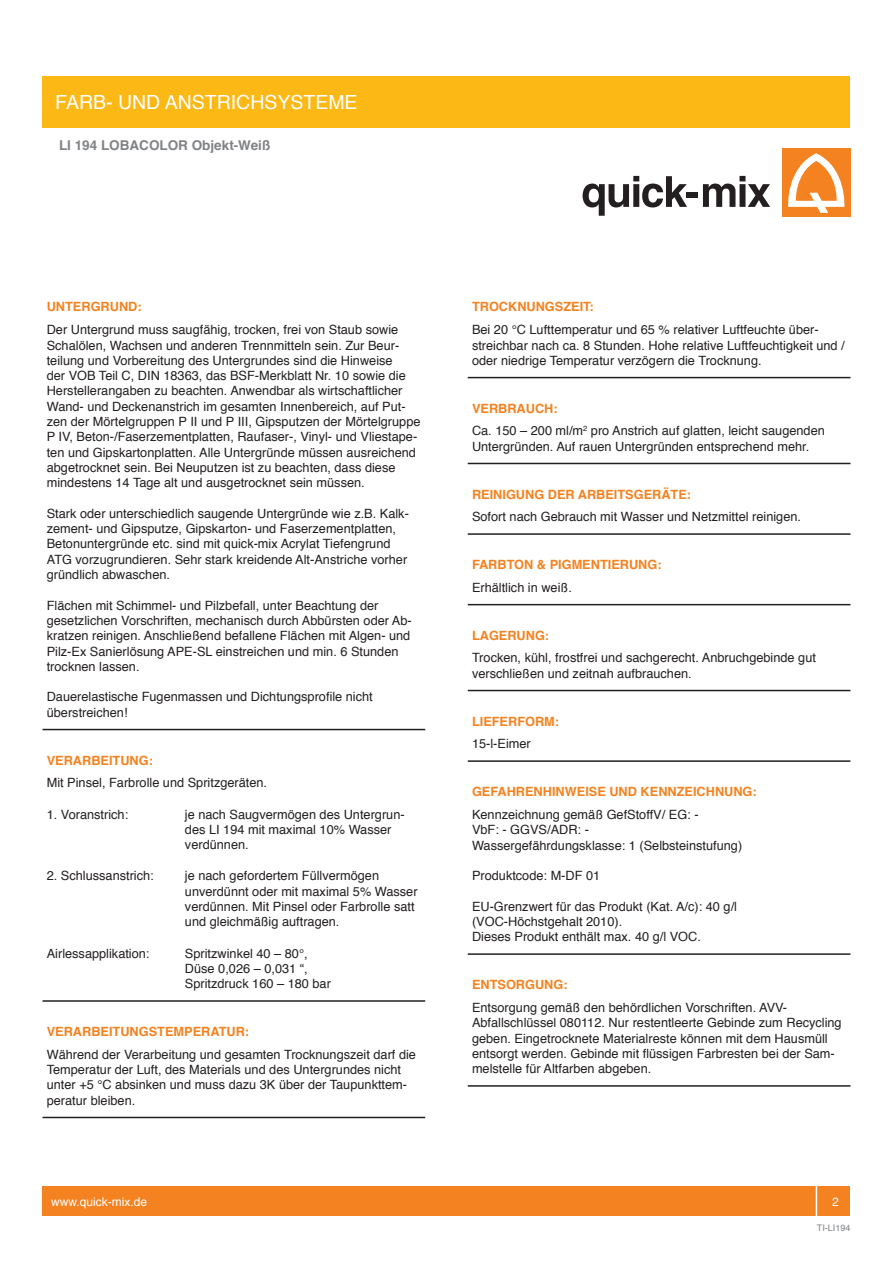
<style>
.page{position:relative;width:893px;height:1263px;background:#fff}
.page>*{position:absolute;margin:0;border:0;box-sizing:border-box;transform-origin:0 0}
.t1{font:19.5px "Helvetica";color:#fff}
.t2{font:700 13.5px "Helvetica";color:#808285}
.t3{font:12.75px/15.3px "Helvetica";color:#231f20}
.t4{font:700 12.75px "Helvetica";color:#f58220}
.t5{font:12px "Helvetica";color:#fff}
.t6{font:9px "Helvetica";color:#808285}
</style>
<div class="page">
<div style="left:43px;top:77px;width:807px;height:51px;background:#fcb814"></div>
<svg style="left:583px;top:176px;width:104px;height:40px"></svg>
<div style="left:686px;top:192px;width:12px;height:6px;background:#231f20"></div>
<svg style="left:703px;top:176px;width:67px;height:31px"></svg>
<div style="left:782px;top:149px;width:68px;height:68px;background:#f58220"></div>
<svg style="left:788px;top:153px;width:57px;height:60px"></svg>
<div style="left:43px;top:1186px;width:807px;height:30px;background:#f58220"></div>
<div style="left:816px;top:1181px;width:39px;height:40px;border:2px solid #fff"></div>
<hr style="left:43px;top:729px;width:382px;height:1px;background:#231f20">
<hr style="left:43px;top:1000px;width:382px;height:2px;background:#231f20">
<hr style="left:43px;top:1117px;width:382px;height:1px;background:#231f20">
<hr style="left:468px;top:377px;width:382px;height:1px;background:#231f20">
<hr style="left:468px;top:463px;width:382px;height:1px;background:#231f20">
<hr style="left:468px;top:533px;width:382px;height:2px;background:#231f20">
<hr style="left:468px;top:604px;width:382px;height:1px;background:#231f20">
<hr style="left:468px;top:690px;width:382px;height:1px;background:#231f20">
<hr style="left:468px;top:760px;width:382px;height:2px;background:#231f20">
<hr style="left:468px;top:953px;width:382px;height:2px;background:#231f20">
<hr style="left:468px;top:1085px;width:382px;height:2px;background:#231f20">
<p class="t1" style="left:55px;top:87px;width:304px">FARB- UND ANSTRICHSYSTEME</p>
<p class="t2" style="left:59px;top:135px;width:213px">LI 194 LOBACOLOR Objekt-Weiß</p>
<p class="t4" style="left:47px;top:297px;width:96px">UNTERGRUND:</p>
<p class="t3" style="left:47px;top:322px;width:375px">Der Untergrund muss saugfähig, trocken, frei von Staub sowie Schalölen, Wachsen und anderen Trennmitteln sein. Zur Beur&shy;teilung und Vorbereitung des Untergrundes sind die Hinweise<br>der VOB Teil C, DIN 18363, das BSF-Merkblatt Nr. 10 sowie die Herstellerangaben zu beachten. Anwendbar als wirtschaftlicher Wand- und Deckenanstrich im gesamten Innenbereich, auf Put&shy;zen der Mörtelgruppen P II und P III, Gipsputzen der Mörtelgruppe P IV, Beton-/Faserzementplatten, Raufaser-, Vinyl- und Vliestape&shy;ten und Gipskartonplatten. Alle Untergründe müssen ausreichend abgetrocknet sein. Bei Neuputzen ist zu beachten, dass diese mindestens 14 Tage alt und ausgetrocknet sein müssen.</p>
<p class="t3" style="left:47px;top:506px;width:364px">Stark oder unterschiedlich saugende Untergründe wie z.B. Kalk&shy;zement- und Gipsputze, Gipskarton- und Faserzementplatten, Betonuntergründe etc. sind mit quick-mix Acrylat Tiefengrund ATG vorzugrundieren. Sehr stark kreidende Alt-Anstriche vorher gründlich abwaschen.</p>
<p class="t3" style="left:47px;top:598px;width:367px">Flächen mit Schimmel- und Pilzbefall, unter Beachtung der gesetzlichen Vorschriften, mechanisch durch Abbürsten oder Ab&shy;kratzen reinigen. Anschließend befallene Flächen mit Algen- und Pilz-Ex Sanierlösung APE-SL einstreichen und min. 6 Stunden trocknen lassen.</p>
<p class="t3" style="left:47px;top:690px;width:327px">Dauerelastische Fugenmassen und Dichtungsprofile nicht überstreichen!</p>
<p class="t4" style="left:47px;top:750px;width:108px">VERARBEITUNG:</p>
<p class="t3" style="left:47px;top:776px;width:222px">Mit Pinsel, Farbrolle und Spritzgeräten.</p>
<p class="t3" style="left:47px;top:807px;width:83px">1. Voranstrich:</p>
<p class="t3" style="left:185px;top:807px;width:221px">je nach Saugvermögen des Untergrun&shy;des LI 194 mit maximal 10% Wasser verdünnen.</p>
<p class="t3" style="left:47px;top:869px;width:108px">2. Schlussanstrich:</p>
<p class="t3" style="left:185px;top:869px;width:234px">je nach gefordertem Füllvermögen unverdünnt oder mit maximal 5% Wasser verdünnen. Mit Pinsel oder Farbrolle satt und gleichmäßig auftragen.</p>
<p class="t3" style="left:47px;top:946px;width:104px">Airlessapplikation:</p>
<p class="t3" style="left:185px;top:946px;width:124px">Spritzwinkel 40 – 80°,</p>
<p class="t3" style="left:185px;top:961px;width:124px">Düse 0,026 – 0,031 “,</p>
<p class="t3" style="left:185px;top:976px;width:147px">Spritzdruck 160 – 180 bar</p>
<p class="t4" style="left:47px;top:1021px;width:204px">VERARBEITUNGSTEMPERATUR:</p>
<p class="t3" style="left:47px;top:1047px;width:371px">Während der Verarbeitung und gesamten Trocknungszeit darf die Temperatur der Luft, des Materials und des Untergrundes nicht unter +5 °C absinken und muss dazu 3K über der Taupunkttem&shy;peratur bleiben.</p>
<p class="t4" style="left:472px;top:297px;width:123px">TROCKNUNGSZEIT:</p>
<p class="t3" style="left:472px;top:322px;width:374px">Bei 20 °C Lufttemperatur und 65 % relativer Luftfeuchte über&shy;streichbar nach ca. 8 Stunden. Hohe relative Luftfeuchtigkeit und / oder niedrige Temperatur verzögern die Trocknung.</p>
<p class="t4" style="left:472px;top:398px;width:87px">VERBRAUCH:</p>
<p class="t3" style="left:472px;top:424px;width:354px">Ca. 150 – 200 ml/m<sup>2</sup> pro Anstrich auf glatten, leicht saugenden<br>Untergründen. Auf rauen Untergründen entsprechend mehr.</p>
<p class="t4" style="left:472px;top:484px;width:221px">REINIGUNG DER ARBEITSGERÄTE:</p>
<p class="t3" style="left:472px;top:510px;width:331px">Sofort nach Gebrauch mit Wasser und Netzmittel reinigen.</p>
<p class="t4" style="left:472px;top:554px;width:191px">FARBTON &amp; PIGMENTIERUNG:</p>
<p class="t3" style="left:472px;top:580px;width:101px">Erhältlich in weiß.</p>
<p class="t4" style="left:472px;top:625px;width:79px">LAGERUNG:</p>
<p class="t3" style="left:472px;top:651px;width:345px">Trocken, kühl, frostfrei und sachgerecht. Anbruchgebinde gut verschließen und zeitnah aufbrauchen.</p>
<p class="t4" style="left:472px;top:711px;width:89px">LIEFERFORM:</p>
<p class="t3" style="left:472px;top:737px;width:60px">15-l-Eimer</p>
<p class="t4" style="left:472px;top:781px;width:286px">GEFAHRENHINWEISE UND KENNZEICHNUNG:</p>
<p class="t3" style="left:472px;top:807px;width:228px">Kennzeichnung gemäß GefStoffV/ EG: -</p>
<p class="t3" style="left:472px;top:822px;width:118px">VbF: - GGVS/ADR: -</p>
<p class="t3" style="left:472px;top:838px;width:272px">Wassergefährdungsklasse: 1 (Selbsteinstufung)</p>
<p class="t3" style="left:472px;top:868px;width:130px">Produktcode: M-DF 01</p>
<p class="t3" style="left:472px;top:899px;width:267px">EU-Grenzwert für das Produkt (Kat. A/c): 40 g/l</p>
<p class="t3" style="left:472px;top:914px;width:152px">(VOC-Höchstgehalt 2010).</p>
<p class="t3" style="left:472px;top:930px;width:230px">Dieses Produkt enthält max. 40 g/l VOC.</p>
<p class="t4" style="left:472px;top:974px;width:97px">ENTSORGUNG:</p>
<p class="t3" style="left:472px;top:1000px;width:371px">Entsorgung gemäß den behördlichen Vorschriften. AVV-Abfallschlüssel 080112. Nur restentleerte Gebinde zum Recycling geben. Eingetrocknete Materialreste können mit dem Hausmüll entsorgt werden. Gebinde mit flüssigen Farbresten bei der Sam&shy;melstelle für Altfarben abgeben.</p>
<p class="t5" style="left:51px;top:1192px;width:98px">www.quick-mix.de</p>
<p class="t5" style="left:832px;top:1192px;width:8px">2</p>
<p class="t6" style="left:817px;top:1221px;width:35px">TI-LI194</p>
</div>
